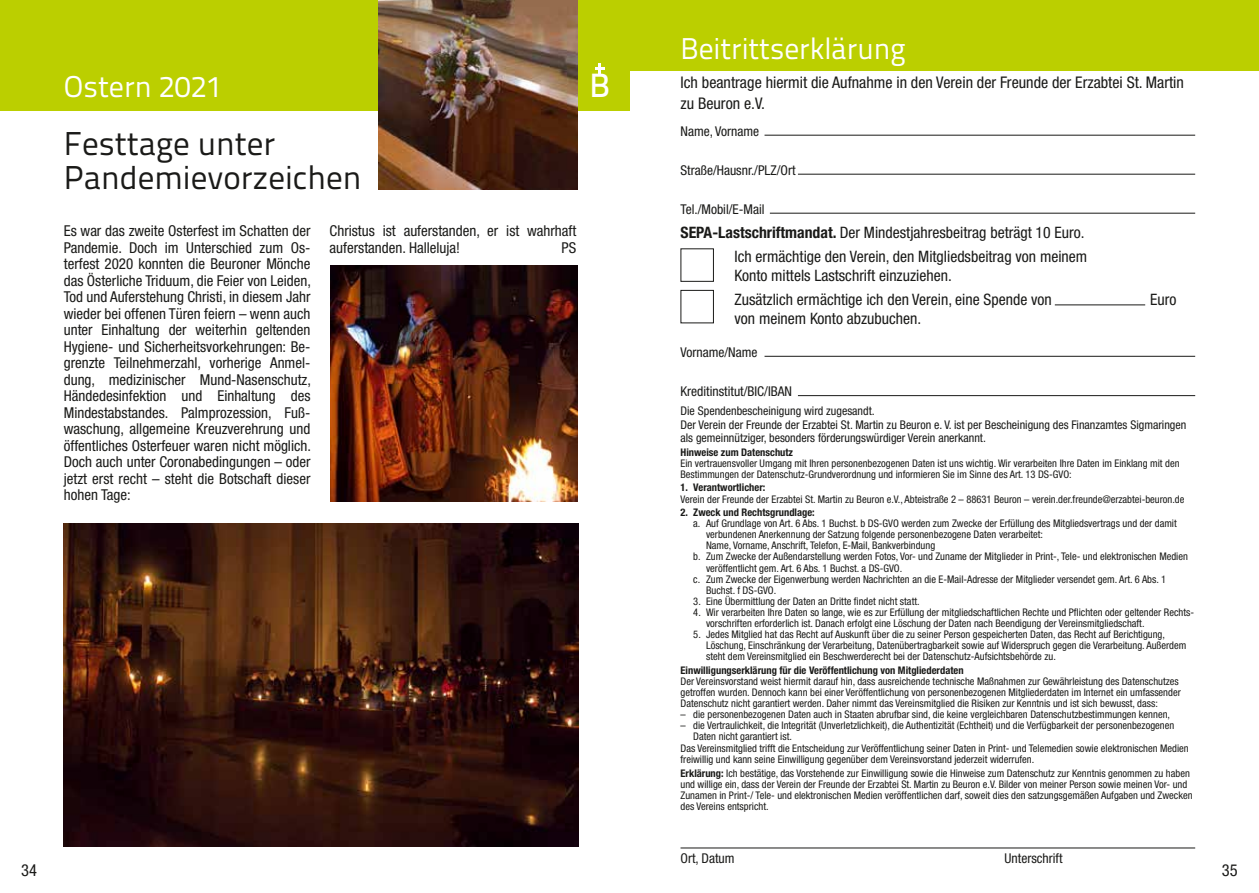
<style>
.page{position:relative;width:1259px;height:893px;background:#fff}
.page>*{position:absolute;margin:0;border:0;box-sizing:border-box;transform-origin:0 0}
.t1{font:33.6px "Titillium Text 25 L 600 wt";color:#fff}
.t2{font:33px/34.5px "Titillium Text 25 L 400 wt";color:#1a1a18}
.t3{font:30px "Titillium Text 25 L 400 wt";color:#fff}
.t4{font:condensed 16.5px "Helvetica Neue";color:#1a1a18}
.t5{font:condensed 16.05px/21px "Helvetica Neue";color:#1a1a18}
.t6{font:condensed 15.75px/24px "Helvetica Neue";color:#1a1a18;text-align:right}
.t7{font:condensed 15px/16.5px "Helvetica Neue";color:#1a1a18;text-align:justify}
.t8{font:condensed 13.5px "Helvetica Neue";color:#1a1a18}
.t9{font:condensed 12px/13.5px "Helvetica Neue";color:#1a1a18}
.t10{font:condensed 10.5px/11.1px "Helvetica Neue";color:#1a1a18}
.t11{font:700 condensed 10.5px "Helvetica Neue";color:#1a1a18}
.s1{font-weight:700}
</style>
<div class="page">
<div style="left:0;top:0;width:629px;height:111px;background:#bbcf00"></div>
<svg style="left:595px;top:63px;width:9px;height:13px"></svg>
<div style="left:629px;top:0;width:630px;height:70px;background:#bbcf00"></div>
<hr style="left:764px;top:135px;width:431px;height:1px;background:#1a1a18">
<hr style="left:798px;top:174px;width:397px;height:1px;background:#1a1a18">
<hr style="left:770px;top:213px;width:425px;height:1px;background:#1a1a18">
<hr style="left:798px;top:395px;width:397px;height:1px;background:#1a1a18">
<hr style="left:764px;top:356px;width:431px;height:1px;background:#1a1a18">
<div style="left:680px;top:248px;width:34px;height:34px;border:1px solid #1a1a18"></div>
<div style="left:680px;top:290px;width:34px;height:33px;border:1px solid #1a1a18"></div>
<hr style="left:680px;top:848px;width:515px;height:1px;background:#1a1a18">
<hr style="left:1054px;top:304px;width:91px;height:1px;background:#1a1a18">
<img style="left:331px;top:265px;width:246px;height:237px">
<img style="left:64px;top:523px;width:514px;height:323px">
<img style="left:378px;top:0;width:199px;height:190px">
<h3 class="t3" style="left:64px;top:64px;width:160px">Ostern 2021</h3>
<h1 class="t1" style="left:589px;top:60px;width:22px">B</h1>
<h2 class="t2" style="left:64px;top:124px;width:299px">Festtage unter<br>Pandemievorzeichen</h2>
<h3 class="t7" style="left:330px;top:222px;width:248px">Christus ist auferstanden, er ist wahrhaft auferstanden. Halleluja!</h3>
<p class="t7" style="left:64px;top:222px;width:249px">Es war das zweite Osterfest im Schatten der Pandemie. Doch im Unterschied zum Os&shy;terfest 2020 konnten die Beuroner Mönche das Österliche Triduum, die Feier von Leiden, Tod und Auferstehung Christi, in diesem Jahr wieder bei offenen Türen feiern – wenn auch unter Einhaltung der weiterhin geltenden Hygiene- und Sicherheitsvorkehrungen: Be&shy;grenzte Teilnehmerzahl, vorherige Anmel&shy;dung, medizinischer Mund-Nasenschutz, Händedesinfektion und Einhaltung des Mindestabstandes. Palmprozession, Fuß&shy;waschung, allgemeine Kreuzverehrung und öffentliches Osterfeuer waren nicht möglich.<br>Doch auch unter Coronabedingungen – oder jetzt erst recht – steht die Botschaft dieser hohen Tage:</p>
<h3 class="t7" style="left:561px;top:239px;width:16px">PS</h3>
<h3 class="t4" style="left:21px;top:861px;width:17px">34</h3>
<h3 class="t3" style="left:680px;top:27px;width:227px">Beitrittserklärung</h3>
<h3 class="t5" style="left:680px;top:72px;width:505px">Ich beantrage hiermit die Aufnahme in den Verein der Freunde der Erzabtei St. Martin zu Beuron e.V.</h3>
<p class="t8" style="left:680px;top:123px;width:80px">Name, Vorname</p>
<p class="t8" style="left:680px;top:162px;width:116px">Straße/Hausnr./PLZ/Ort</p>
<p class="t8" style="left:680px;top:201px;width:86px">Tel./Mobil/E-Mail</p>
<h3 class="t6" style="left:680px;top:220px;width:408px"><span class="s1">SEPA-Lastschriftmandat.</span> Der Mindestjahresbeitrag beträgt 10 Euro.<br>Ich ermächtige den Verein, den Mitgliedsbeitrag von meinem</h3>
<h3 class="t6" style="left:734px;top:263px;width:319px;text-align:left">Konto mittels Lastschrift einzuziehen.<br>Zusätzlich ermächtige ich den Verein, eine Spende von</h3>
<h3 class="t6" style="left:1150px;top:287px;width:28px">Euro</h3>
<h3 class="t6" style="left:734px;top:306px;width:188px">von meinem Konto abzubuchen.</h3>
<p class="t8" style="left:680px;top:344px;width:78px">Vorname/Name</p>
<p class="t8" style="left:680px;top:383px;width:113px">Kreditinstitut/BIC/IBAN</p>
<p class="t9" style="left:680px;top:404px;width:507px">Die Spendenbescheinigung wird zugesandt.<br>Der Verein der Freunde der Erzabtei St. Martin zu Beuron e. V. ist per Bescheinigung des Finanzamtes Sigmaringen als gemeinnütziger, besonders förderungswürdiger Verein anerkannt.</p>
<p class="t11" style="left:680px;top:446px;width:114px">Hinweise zum Datenschutz</p>
<p class="t10" style="left:680px;top:457px;width:500px">Ein vertrauensvoller Umgang mit Ihren personenbezogenen Daten ist uns wichtig. Wir verarbeiten Ihre Daten im Einklang mit den<br>Bestimmungen der Datenschutz-Grundverordnung und informieren Sie im Sinne des Art. 13 DS-GVO:</p>
<p class="t11" style="left:680px;top:481px;width:86px">1. Verantwortlicher:</p>
<p class="t10" style="left:680px;top:493px;width:505px">Verein der Freunde der Erzabtei St. Martin zu Beuron e.V., Abteistraße 2 – 88631 Beuron – verein.der.freunde@erzabtei-beuron.de</p>
<p class="t11" style="left:680px;top:506px;width:136px">2. Zweck und Rechtsgrundlage:</p>
<p class="t10" style="left:693px;top:518px;width:485px">a. Auf Grundlage von Art. 6 Abs. 1 Buchst. b DS-GVO werden zum Zwecke der Erfü llung des Mitgliedsvertrags und der damit</p>
<p class="t10" style="left:706px;top:529px;width:338px">verbundenen Anerkennung der Satzung folgende personenbezogene Daten verarbeitet:</p>
<p class="t10" style="left:706px;top:540px;width:231px">Name, Vorname, Anschrift, Telefon, E-Mail, Bankverbindung</p>
<p class="t10" style="left:693px;top:551px;width:496px">b. Zum Zwecke der Außendarstellung werden Fotos, Vor- und Zuname der Mitglieder in Print-, Tele- und elektronischen Medien</p>
<p class="t10" style="left:706px;top:562px;width:198px">veröffentlicht gem. Art. 6 Abs. 1 Buchst. a DS-GVO.</p>
<p class="t10" style="left:693px;top:573px;width:474px">c. Zum Zwecke der Eigenwerbung werden Nachrichten an die E-Mail-Adresse der Mitglieder versendet gem. Art. 6 Abs. 1</p>
<p class="t10" style="left:706px;top:584px;width:72px">Buchst. f DS-GVO.</p>
<p class="t10" style="left:693px;top:595px;width:228px">3. Eine Übermittlung der Daten an Dritte findet nicht statt.</p>
<p class="t10" style="left:706px;top:607px;width:489px;text-indent:-13px">4. Wir verarbeiten Ihre Daten so lange, wie es zur Erfüllung der mitgliedschaftlichen Rechte und Pflichten oder geltender Rechts&shy;vorschriften erforderlich ist. Danach erfolgt eine Löschung der Daten nach Beendigung der Vereinsmitgliedschaft.</p>
<p class="t10" style="left:706px;top:629px;width:482px;text-indent:-13px">5. Jedes Mitglied hat das Recht auf Auskunft über die zu seiner Person gespeicherten Daten, das Recht auf Berichtigung,<br>Löschung, Einschränkung der Verarbeitung, Datenü bertragbarkeit sowie auf Widerspruch gegen die Verarbeitung. Außerdem steht dem Vereinsmitglied ein Beschwerderecht bei der Datenschutz-Aufsichtsbehörde zu.</p>
<p class="t11" style="left:680px;top:664px;width:285px">Einwilligungserklärung für die Veröffentlichung von Mitgliederdaten</p>
<p class="t10" style="left:680px;top:676px;width:502px">Der Vereinsvorstand weist hiermit darauf hin, dass ausreichende technische Maßnahmen zur Gewährleistung des Datenschutzes getroffen wurden. Dennoch kann bei einer Veröffentlichung von personenbezogenen Mitgliederdaten im Internet ein umfassender<br>Datenschutz nicht garantiert werden. Daher nimmt das Vereinsmitglied die Risiken zur Kenntnis und ist sich bewusst, dass:</p>
<p class="t10" style="left:680px;top:709px;width:491px">– die personenbezogenen Daten auch in Staaten abrufbar sind, die keine vergleichbaren Datenschutzbestimmungen kennen,</p>
<p class="t10" style="left:680px;top:720px;width:495px">– die Vertraulichkeit, die Integrität (Unverletzlichkeit), die Authentizität (Echtheit) und die Verfügbarkeit der personenbezogenen</p>
<p class="t10" style="left:693px;top:731px;width:100px">Daten nicht garantiert ist.</p>
<p class="t10" style="left:680px;top:742px;width:510px">Das Vereinsmitglied trifft die Entscheidung zur Veröffentlichung seiner Daten in Print- und Telemedien sowie elektronischen Medien</p>
<p class="t10" style="left:680px;top:753px;width:355px">freiwillig und kann seine Einwilligung gegenüber dem Vereinsvorstand jederzeit widerrufen.</p>
<p class="t10" style="left:680px;top:767px;width:513px"><span class="s1">Erklärung:</span> Ich bestätige, das Vorstehende zur Einwilligung sowie die Hinweise zum Datenschutz zur Kenntnis genommen zu haben und willige ein, dass der Verein der Freunde der Erzabtei St. Martin zu Beuron e.V. Bilder von meiner Person sowie meinen Vor- und Zunamen in Print-/ Tele- und elektronischen Medien veröffentlichen darf, soweit dies den satzungsgemäßen Aufgaben und Zwecken des Vereins entspricht.</p>
<p class="t8" style="left:680px;top:850px;width:56px">Ort, Datum</p>
<p class="t8" style="left:1004px;top:850px;width:59px">Unterschrift</p>
<h3 class="t4" style="left:1221px;top:861px;width:17px">35</h3>
</div>
